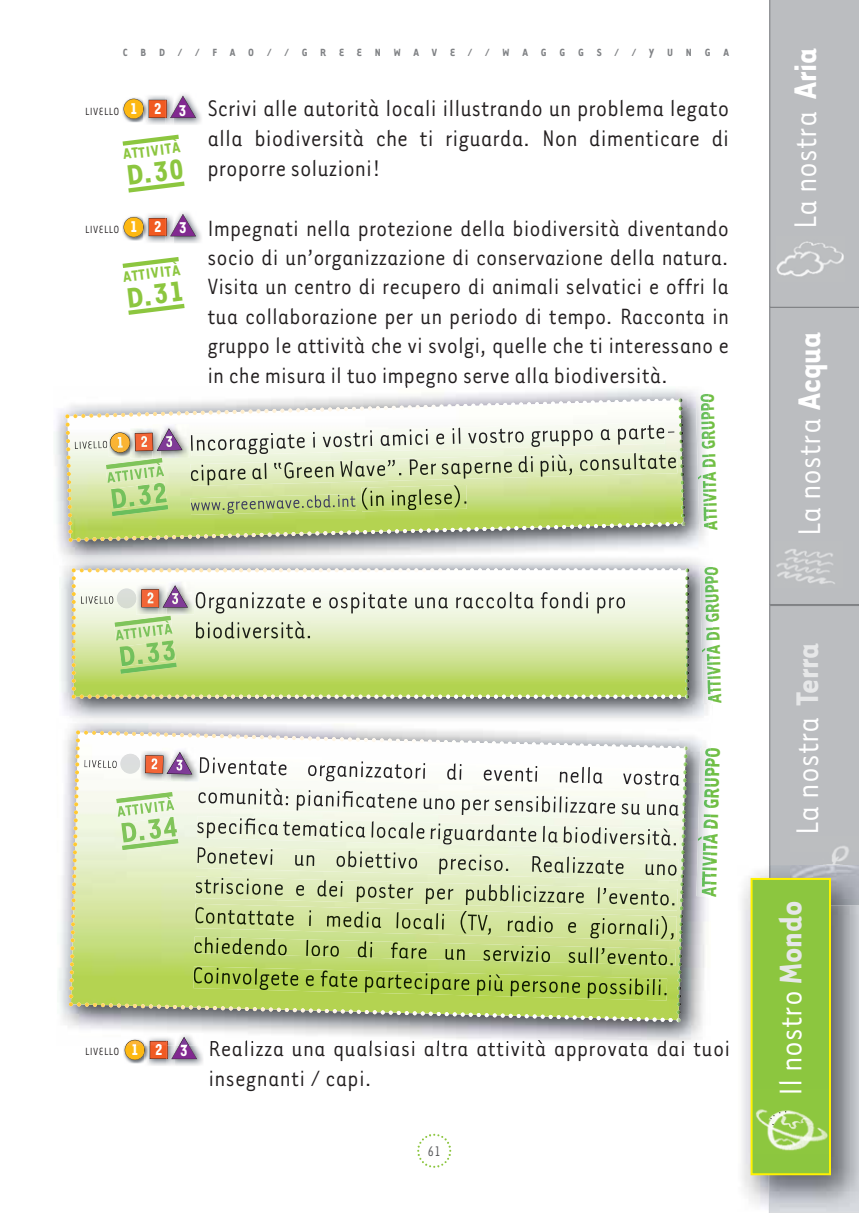
<style>
.page{position:relative;width:859px;height:1213px;background:#fff}
.page>*{position:absolute;margin:0;border:0;box-sizing:border-box;transform-origin:0 0}
.t1{font:36px "Tarzana Narrow";color:#fff}
.t2{font:700 32.4px "Tarzana Narrow";color:#8cc63f;scale:1.05 1}
.t3{font:26px/30px "Tarzana Narrow";color:#231f20;text-align:justify}
.t4{font:25.4px/29.4px "Tarzana Narrow";letter-spacing:.01em;color:#231f20}
.t5{font:700 24px "Tarzana Narrow";color:#72bf44;scale:.9 1}
.t6{font:700 22px "Tarzana Narrow";color:#72bf44;scale:.9 1}
.t7{font:700 17px "Tarzana Narrow";color:#8cc63f}
.t8{font:16px "Tarzana Narrow";color:#58595b}
.t9{font:700 12px "Tarzana Narrow";letter-spacing:1.07em;color:#808285}
.t10{font:12px "Tarzana Narrow";letter-spacing:.03em;color:#231f20}
.s1{font-weight:700}
.s2{font-weight:700;font-size:18px;color:#fff}
.s3{font-weight:700;color:#e6e7e8}
</style>
<div class="page">
<svg style="left:417px;top:1133px;width:34px;height:34px"></svg>
<img style="left:122px;top:104px;width:21px;height:18px">
<img style="left:143px;top:95px;width:23px;height:30px">
<img style="left:166px;top:94px;width:35px;height:31px">
<svg style="left:124px;top:96px;width:72px;height:23px;background:#cb967f"></svg>
<img style="left:122px;top:222px;width:21px;height:18px">
<img style="left:143px;top:237px;width:23px;height:6px">
<img style="left:166px;top:212px;width:35px;height:31px">
<svg style="left:124px;top:214px;width:72px;height:23px;background:#cc9781"></svg>
<img style="left:123px;top:1046px;width:22px;height:17px">
<img style="left:145px;top:1047px;width:58px;height:19px">
<img style="left:167px;top:1059px;width:8px;height:6px">
<svg style="left:123px;top:135px;width:56px;height:11px"></svg>
<svg style="left:128px;top:181px;width:57px;height:11px"></svg>
<svg style="left:123px;top:257px;width:56px;height:11px"></svg>
<svg style="left:128px;top:304px;width:57px;height:11px"></svg>
<img style="left:55px;top:387px;width:651px;height:168px">
<img style="left:696px;top:394px;width:10px;height:136px">
<img style="left:698px;top:394px;width:11px;height:135px">
<img style="left:65px;top:398px;width:620px;height:144px">
<img style="left:61px;top:565px;width:650px;height:153px">
<img style="left:700px;top:566px;width:11px;height:137px">
<img style="left:702px;top:566px;width:11px;height:135px">
<img style="left:72px;top:568px;width:617px;height:130px">
<img style="left:65px;top:722px;width:641px;height:61px">
<img style="left:646px;top:783px;width:60px;height:256px">
<img style="left:371px;top:1039px;width:327px;height:6px">
<img style="left:211px;top:1040px;width:160px;height:5px">
<svg style="left:125px;top:1035px;width:72px;height:24px"></svg>
<img style="left:696px;top:747px;width:10px;height:149px">
<img style="left:698px;top:748px;width:13px;height:148px">
<img style="left:69px;top:730px;width:619px;height:292px">
<svg style="left:750px;top:0;width:109px;height:1213px;background:#bac5af"></svg>
<svg style="left:145px;top:751px;width:47px;height:23px"></svg>
<p class="t9" style="left:123px;top:45px;width:607px">CBD//FAO//GREENWAVE//WAGGGS//YUNGA</p>
<p class="t1" style="left:794px;top:229px;width:183px;rotate:-90deg">La nostra <span class="s1">Aria</span></p>
<p class="t3" style="left:207px;top:96px;width:523px">Scrivi alle autorità locali illustrando un problema legato alla biodiversità che ti riguarda. Non dimenticare di proporre soluzioni!</p>
<p class="t4" style="left:207px;top:216px;width:523px;text-align:justify">Impegnati nella protezione della biodiversità diventando socio di un’organizzazione di conservazione della natura.<br>Visita un centro di recupero di animali selvatici e offri la tua collaborazione per un periodo di tempo. Racconta in gruppo le attività che vi svolgi, quelle che ti interessano e in che misura il tuo impegno serve alla biodiversità.</p>
<p class="t10" style="left:85px;top:107px;width:103px">LIVELLO <span class="s2">1 2 3</span></p>
<p class="t7" style="left:122px;top:144px;width:59px;rotate:-7deg">ATTIVITÀ</p>
<p class="t2" style="left:124px;top:155px;width:57px;rotate:-7deg">D.30</p>
<p class="t10" style="left:85px;top:226px;width:103px">LIVELLO <span class="s2">1 2 3</span></p>
<p class="t7" style="left:122px;top:266px;width:59px;rotate:-7deg">ATTIVITÀ</p>
<p class="t2" style="left:124px;top:278px;width:57px;rotate:-7deg">D.31</p>
<p class="t1" style="left:798px;top:536px;width:206px;rotate:-90deg">La nostra <span class="s1">Acqua</span></p>
<p class="t6" style="left:697px;top:530px;width:153px;rotate:-92deg">ATTIVITÀ DI GRUPPO</p>
<p class="t6" style="left:701px;top:703px;width:153px;rotate:-92deg">ATTIVITÀ DI GRUPPO</p>
<p class="t5" style="left:694px;top:896px;width:167px;rotate:-89deg">ATTIVITÀ DI GRUPPO</p>
<p class="t10" style="left:85px;top:1047px;width:104px">LIVELLO <span class="s2">1 2 3</span></p>
<p class="t4" style="left:208px;top:1036px;width:523px">Realizza una qualsiasi altra attività approvata dai tuoi insegnanti / capi.</p>
<p class="t8" style="left:427px;top:1146px;width:15px">61</p>
<p class="t1" style="left:796px;top:834px;width:194px;rotate:-90deg">La nostra <span class="s3">Terra</span></p>
<p class="t1" style="left:780px;top:1095px;width:197px;rotate:-90deg">Il nostro <span class="s3">Mondo</span></p>
</div>
